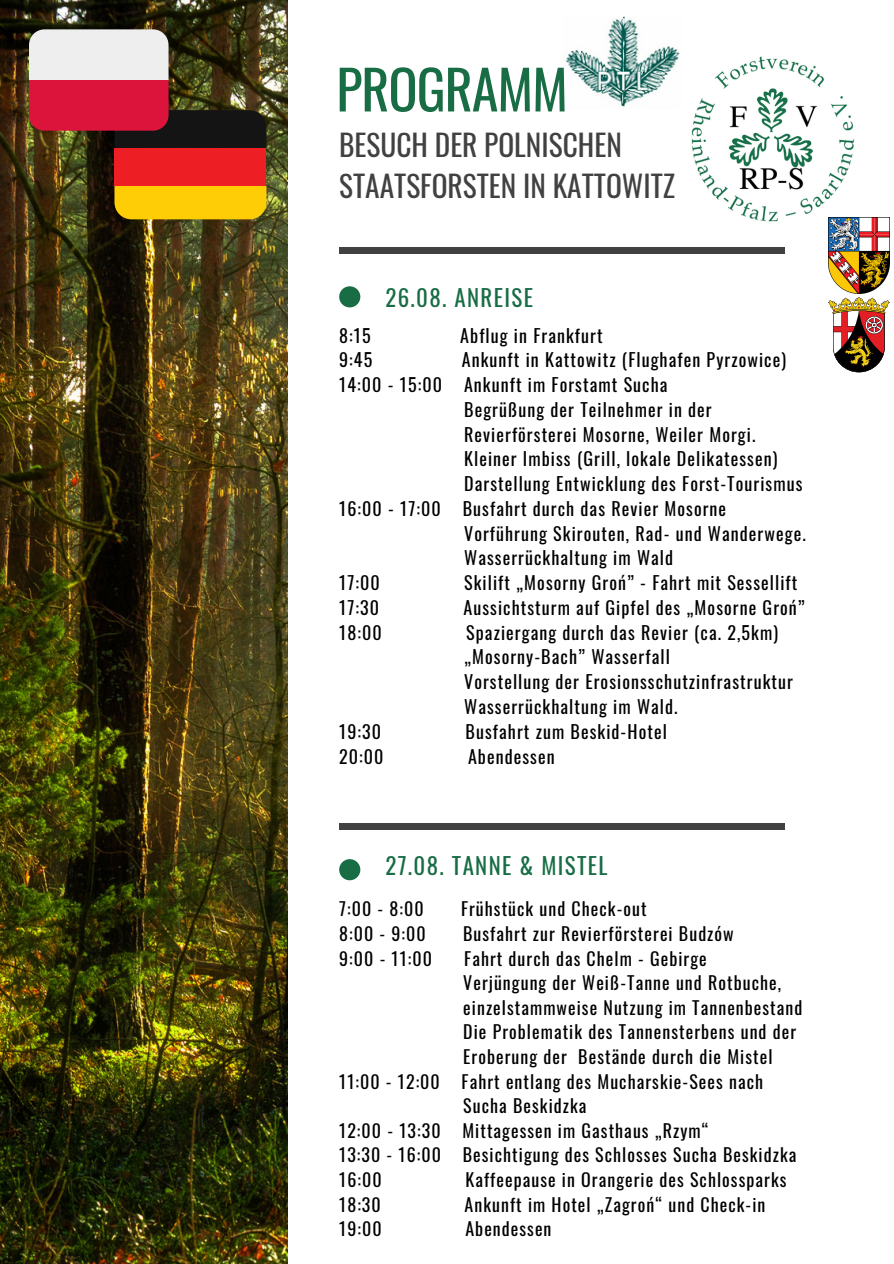
<style>
.page{position:relative;width:894px;height:1264px;background:#fff}
.page>*{position:absolute;margin:0;border:0;box-sizing:border-box;transform-origin:0 0}
.t1{font:54px "Oswald";letter-spacing:-.015em;color:#186d45}
.t2{font:29.4px/41.7px "Oswald";color:#414141}
.t3{font:22.8px "Oswald";letter-spacing:.06em;color:#186d45}
.t4{font:18px "Oswald";letter-spacing:.06em;color:#000}
.t5{font:17.85px "Oswald";letter-spacing:.06em;color:#000}
</style>
<div class="page">
<div style="left:339px;top:286px;width:21px;height:21px;background:#186d45;border-radius:50%"></div>
<div style="left:339px;top:859px;width:21px;height:21px;background:#186d45;border-radius:50%"></div>
<div style="left:339px;top:247px;width:445px;height:6px;background:#414141"></div>
<div style="left:339px;top:823px;width:445px;height:6px;background:#414141"></div>
<img style="left:0;top:0;width:287px;height:1262px">
<svg style="left:29px;top:29px;width:237px;height:190px;background:#98573c"></svg>
<svg style="left:828px;top:297px;width:61px;height:75px"></svg>
<img style="left:828px;top:218px;width:60px;height:75px">
<img style="left:691px;top:56px;width:171px;height:173px">
<img style="left:565px;top:16px;width:115px;height:91px">
<p class="t1" style="left:336px;top:47px;width:233px">PROGRAMM</p>
<p class="t2" style="left:339px;top:122px;width:337px">BESUCH DER POLNISCHEN<br>STAATSFORSTEN IN KATTOWITZ</p>
<p class="t3" style="left:385px;top:280px;width:149px">26.08. ANREISE</p>
<p class="t4" style="left:339px;top:321px;width:33px">8:15</p>
<p class="t4" style="left:460px;top:321px;width:144px">Abflug in Frankfurt</p>
<p class="t4" style="left:339px;top:346px;width:35px">9:45</p>
<p class="t4" style="left:462px;top:346px;width:325px">Ankunft in Kattowitz (Flughafen Pyrzowice)</p>
<h1 class="t4" style="left:339px;top:370px;width:330px">14:00 - 15:00 Ankunft im Forstamt Sucha</h1>
<h2 class="t4" style="left:464px;top:395px;width:249px">Begrüßung der Teilnehmer in der</h2>
<p class="t4" style="left:464px;top:420px;width:293px">Revierförsterei Mosorne, Weiler Morgi.</p>
<h3 class="t4" style="left:464px;top:445px;width:314px">Kleiner Imbiss (Grill, lokale Delikatessen)</h3>
<p class="t4" style="left:464px;top:469px;width:340px">Darstellung Entwicklung des Forst-Tourismus</p>
<p class="t4" style="left:339px;top:494px;width:388px">16:00 - 17:00 Busfahrt durch das Revier Mosorne</p>
<p class="t4" style="left:464px;top:519px;width:343px">Vorführung Skirouten, Rad- und Wanderwege.</p>
<p class="t4" style="left:464px;top:544px;width:210px">Wasserrückhaltung im Wald</p>
<p class="t4" style="left:339px;top:568px;width:42px">17:00</p>
<p class="t4" style="left:464px;top:568px;width:334px">Skilift „Mosorny Groń” - Fahrt mit Sessellift</p>
<p class="t4" style="left:339px;top:593px;width:41px">17:30</p>
<p class="t4" style="left:463px;top:593px;width:343px">Aussichtsturm auf Gipfel des „Mosorne Groń”</p>
<p class="t4" style="left:339px;top:618px;width:44px">18:00</p>
<p class="t4" style="left:466px;top:618px;width:313px">Spaziergang durch das Revier (ca. 2,5km)</p>
<p class="t4" style="left:464px;top:643px;width:207px">„Mosorny-Bach” Wasserfall</p>
<p class="t4" style="left:464px;top:667px;width:330px">Vorstellung der Erosionsschutzinfrastruktur</p>
<p class="t4" style="left:464px;top:692px;width:215px">Wasserrückhaltung im Wald.</p>
<p class="t4" style="left:339px;top:717px;width:43px">19:30</p>
<p class="t4" style="left:465px;top:717px;width:203px">Busfahrt zum Beskid-Hotel</p>
<p class="t4" style="left:339px;top:742px;width:46px">20:00</p>
<p class="t4" style="left:468px;top:742px;width:88px">Abendessen</p>
<p class="t3" style="left:385px;top:847px;width:224px">27.08. TANNE &amp; MISTEL</p>
<p class="t5" style="left:339px;top:895px;width:86px">7:00 - 8:00</p>
<p class="t5" style="left:461px;top:895px;width:187px">Frühstück und Check-out</p>
<p class="t5" style="left:339px;top:919px;width:88px">8:00 - 9:00</p>
<p class="t5" style="left:463px;top:919px;width:272px">Busfahrt zur Revierförsterei Budzów</p>
<p class="t5" style="left:339px;top:944px;width:94px">9:00 - 11:00</p>
<p class="t5" style="left:464px;top:944px;width:244px">Fahrt durch das Chelm - Gebirge</p>
<p class="t5" style="left:463px;top:968px;width:319px">Verjüngung der Weiß-Tanne und Rotbuche,</p>
<p class="t5" style="left:463px;top:993px;width:340px">einzelstammweise Nutzung im Tannenbestand</p>
<h3 class="t5" style="left:463px;top:1018px;width:334px">Die Problematik des Tannensterbens und der</h3>
<p class="t5" style="left:463px;top:1042px;width:310px">Eroberung der Bestände durch die Mistel</p>
<p class="t5" style="left:339px;top:1067px;width:425px">11:00 - 12:00 Fahrt entlang des Mucharskie-Sees nach</p>
<p class="t5" style="left:463px;top:1091px;width:125px">Sucha Beskidzka</p>
<p class="t5" style="left:339px;top:1116px;width:371px">12:00 - 13:30 Mittagessen im Gasthaus „Rzym“</p>
<p class="t5" style="left:339px;top:1141px;width:458px">13:30 - 16:00 Besichtigung des Schlosses Sucha Beskidzka</p>
<p class="t5" style="left:339px;top:1165px;width:44px">16:00</p>
<p class="t5" style="left:465px;top:1165px;width:322px">Kaffeepause in Orangerie des Schlossparks</p>
<p class="t5" style="left:339px;top:1190px;width:43px">18:30</p>
<p class="t5" style="left:464px;top:1190px;width:302px">Ankunft im Hotel „Zagroń“ und Check-in</p>
<p class="t5" style="left:339px;top:1214px;width:44px">19:00</p>
<p class="t5" style="left:465px;top:1214px;width:87px">Abendessen</p>
</div>
